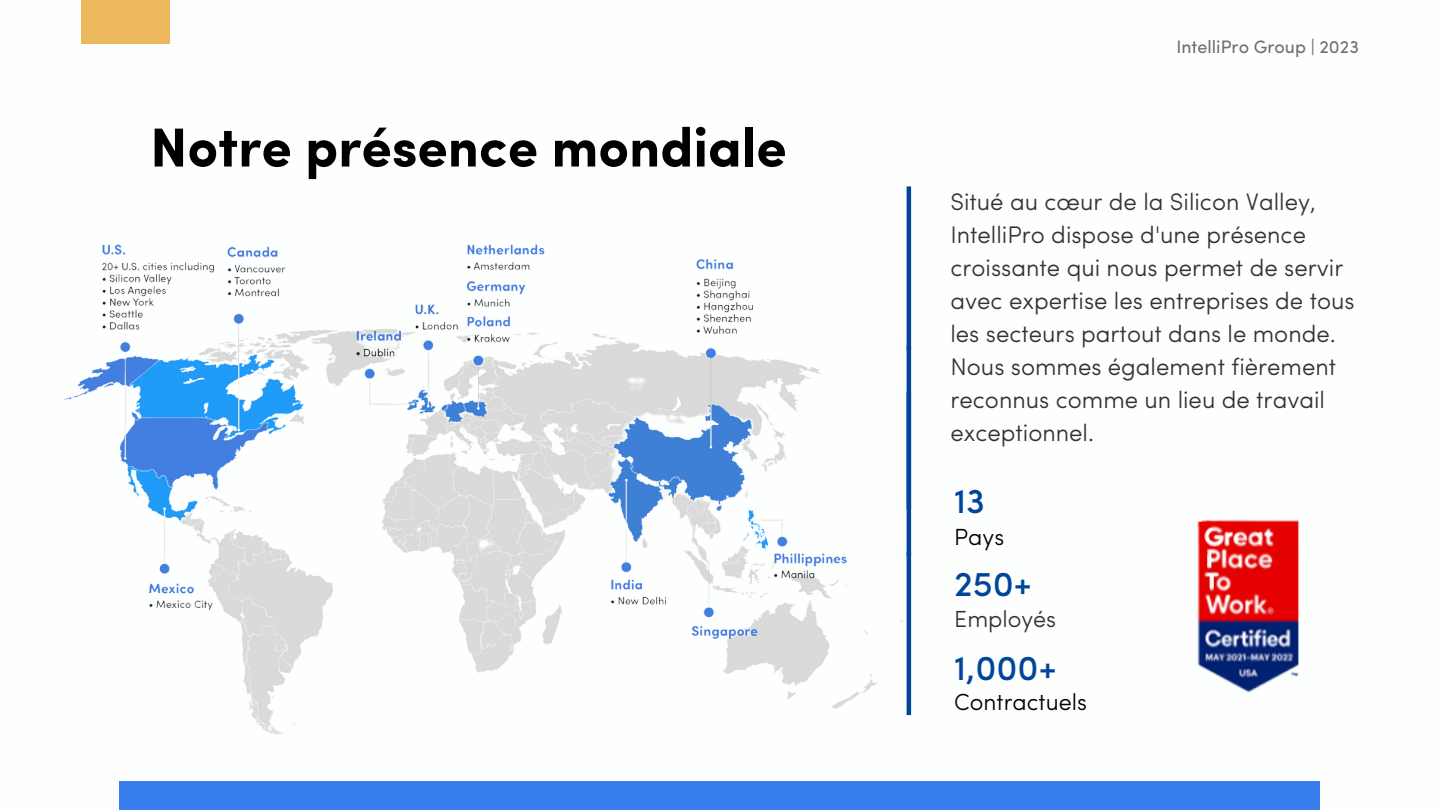
<style>
.page{position:relative;width:1440px;height:810px;background:#fff}
.page>*{position:absolute;margin:0;border:0;box-sizing:border-box;transform-origin:0 0}
.t1{font:700 55px "Sofia Pro";color:#000}
.t2{font:500 35px "Sofia Pro";color:#004599}
.t3{font:300 24px/33px "Sofia Pro";color:#333}
.t4{font:300 23.4px "Sofia Pro";color:#000}
.t5{font:300 23.4px "Sofia Pro";color:#333}
.t6{font:18px "Sofia Pro";color:#707070}
</style>
<div class="page">
<img style="left:63px;top:230px;width:849px;height:505px">
<div style="left:119px;top:781px;width:1201px;height:29px;background:#377ded"></div>
<div style="left:81px;top:0;width:88px;height:43px;background:#edb85b"></div>
<img style="left:1197px;top:519px;width:103px;height:174px">
<hr style="left:907px;top:346px;width:4px;height:163px;background:#004599">
<hr style="left:907px;top:186px;width:4px;height:164px;background:#004599">
<hr style="left:907px;top:552px;width:4px;height:163px;background:#004599">
<hr style="left:907px;top:392px;width:4px;height:164px;background:#004599">
<h1 class="t1" style="left:150px;top:125px;width:638px">Notre présence mondiale</h1>
<p class="t6" style="left:1176px;top:39px;width:184px">IntelliPro Group | 2023</p>
<p class="t3" style="left:950px;top:188px;width:406px">Situé au cœur de la Silicon Valley,<br>IntelliPro dispose d'une présence croissante qui nous permet de servir avec expertise les entreprises de tous les secteurs partout dans le monde.<br>Nous sommes également fièrement reconnus comme un lieu de travail exceptionnel.</p>
<h2 class="t2" style="left:954px;top:486px;width:32px">13</h2>
<p class="t4" style="left:954px;top:527px;width:52px">Pays</p>
<h2 class="t2" style="left:954px;top:570px;width:79px">250+</h2>
<p class="t5" style="left:954px;top:610px;width:103px">Employés</p>
<h2 class="t2" style="left:954px;top:654px;width:104px">1,000+</h2>
<p class="t4" style="left:954px;top:693px;width:134px">Contractuels</p>
</div>
